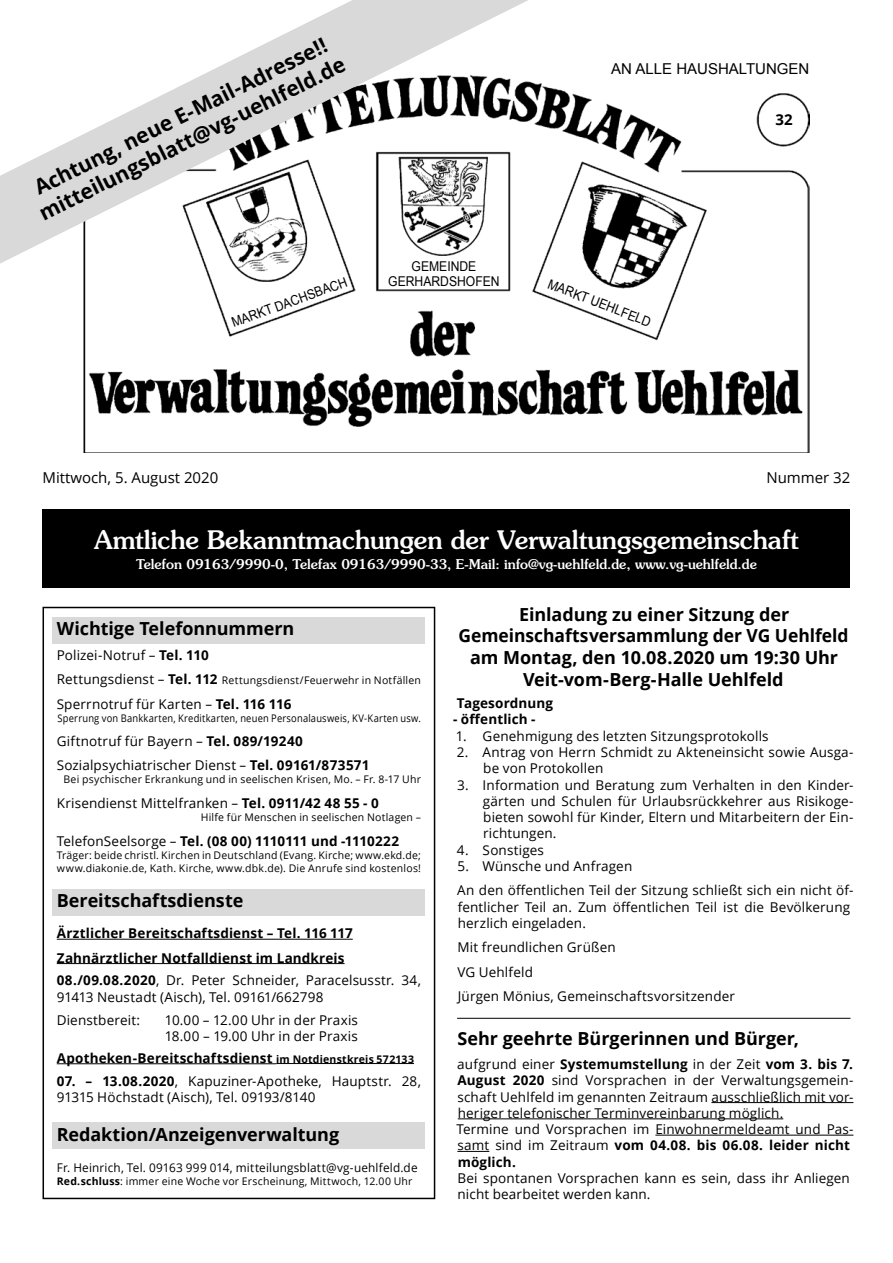
<style>
.page{position:relative;width:893px;height:1263px;background:#fff}
.page>*{position:absolute;margin:0;border:0;box-sizing:border-box;transform-origin:0 0}
.t1{font:500 25.5px "Souvenir";color:#fff}
.t2{font:700 21px/25px "Open Sans";color:#000;text-align:center}
.t3{font:700 18px/21.6px "Open Sans";letter-spacing:-.005em;color:#000;text-align:center}
.t4{font:15px "Open Sans";color:#000}
.t5{font:15px "Arial";color:#000}
.t6{font:700 15px "Open Sans";color:#000}
.t7{font:13.5px/16.2px "Open Sans";letter-spacing:.01em;color:#000}
.t8{font:700 13.5px/24.3px "Open Sans";letter-spacing:.01em;color:#000}
.t9{font:500 13.5px "Souvenir";color:#fff}
.t10{font:13.5px/15px "Arial";color:#000;text-align:center;scale:.9 1}
.t11{font:12px "Open Sans";letter-spacing:.015em;color:#000}
.t12{font:10.5px/12.9px "Open Sans";letter-spacing:.02em;color:#000}
.t13{font:10.5px "Open Sans";letter-spacing:.02em;color:#000;scale:.89 1}
.s1{font-weight:700}
.s2{font-size:13.5px}
.s3{font-weight:700;font-size:13.5px}
.s4{font-weight:400}
.s5{font-size:10.5px}
</style>
<div class="page">
<img style="left:84px;top:81px;width:725px;height:372px">
<div style="left:43px;top:509px;width:807px;height:78px;background:#000"></div>
<svg style="left:0;top:0;width:529px;height:264px"></svg>
<div style="left:53px;top:617px;width:372px;height:26px;background:#d9d9d9"></div>
<div style="left:53px;top:889px;width:372px;height:26px;background:#d9d9d9"></div>
<hr style="left:57px;top:939px;width:296px;height:1px;background:#000">
<hr style="left:57px;top:963px;width:288px;height:1px;background:#000">
<hr style="left:57px;top:1063px;width:219px;height:1px;background:#000">
<hr style="left:276px;top:1063px;width:138px;height:1px;background:#000">
<div style="left:53px;top:1122px;width:372px;height:27px;background:#d9d9d9"></div>
<div style="left:43px;top:607px;width:392px;height:592px;border:2px solid #000"></div>
<hr style="left:457px;top:1018px;width:393px;height:1px;background:#000">
<hr style="left:711px;top:1102px;width:142px;height:1px;background:#000">
<hr style="left:458px;top:1118px;width:325px;height:1px;background:#000">
<hr style="left:655px;top:1135px;width:198px;height:1px;background:#000">
<hr style="left:457px;top:1151px;width:32px;height:1px;background:#000">
<h2 class="t2" style="left:24px;top:181px;width:340px;rotate:-27deg">Achtung, neue E-Mail-Adresse!! mitteilungsblatt@vg-uehlfeld.de</h2>
<p class="t5" style="left:611px;top:59px;width:200px">AN ALLE HAUSHALTUNGEN</p>
<p class="t6" style="left:776px;top:109px;width:19px">32</p>
<p class="t10" style="left:388px;top:259px;width:125px">GEMEINDE<br>GERHARDSHOFEN</p>
<p class="t10" style="left:230px;top:316px;width:137px;rotate:-20deg">MARKT DACHSBACH</p>
<p class="t10" style="left:551px;top:277px;width:123px;rotate:21deg">MARKT UEHLFELD</p>
<p class="t4" style="left:43px;top:468px;width:177px">Mittwoch, 5. August 2020</p>
<p class="t4" style="left:766px;top:468px;width:86px">Nummer 32</p>
<h1 class="t1" style="left:94px;top:524px;width:706px">Amtliche Bekanntmachungen der Verwaltungsgemeinschaft</h1>
<p class="t9" style="left:136px;top:556px;width:622px">Telefon 09163/9990-0, Telefax 09163/9990-33, E-Mail: info@vg-uehlfeld.de, www.vg-uehlfeld.de</p>
<h3 class="t3" style="left:57px;top:617px;width:239px">Wichtige Telefonnummern</h3>
<p class="t7" style="left:57px;top:646px;width:153px">Polizei-Notruf – <span class="s1">Tel. 110</span></p>
<p class="t12" style="left:57px;top:674px;width:366px"><span class="s2">Rettungsdienst –</span> <span class="s3">Tel. 112</span> Rettungsdienst/Feuerwehr in Notfällen</p>
<p class="t7" style="left:57px;top:695px;width:236px">Sperrnotruf für Karten – <span class="s1">Tel. 116 116</span></p>
<p class="t13" style="left:58px;top:710px;width:410px">Sperrung von Bankkarten, Kreditkarten, neuen Personalausweis, KV-Karten usw.</p>
<p class="t7" style="left:57px;top:728px;width:314px;line-height:24.3px">Giftnotruf für Bayern – <span class="s1">Tel. 089/19240<br></span>Sozialpsychiatrischer Dienst – <span class="s1">Tel. 09161/873571</span></p>
<p class="t12" style="left:63px;top:773px;width:359px">Bei psychischer Erkrankung und in seelischen Krisen, Mo. – Fr. 8-17 Uhr</p>
<p class="t7" style="left:57px;top:795px;width:324px">Krisendienst Mittelfranken – <span class="s1">Tel. 0911/42 48 55 - 0</span></p>
<p class="t12" style="left:201px;top:810px;width:222px">Hilfe für Menschen in seelischen Notlagen –</p>
<p class="t8" style="left:57px;top:829px;width:344px"><span class="s4">TelefonSeelsorge –</span> Tel. (08 00) 1110111 und -1110222</p>
<p class="t12" style="left:57px;top:848px;width:366px">Träger: beide christl. Kirchen in Deutschland (Evang. Kirche; www.ekd.de; www.diakonie.de, Kath. Kirche, www.dbk.de). Die Anrufe sind kostenlos!</p>
<h3 class="t3" style="left:57px;top:889px;width:188px">Bereitschaftsdienste</h3>
<p class="t8" style="left:57px;top:921px;width:297px">Ärztlicher Bereitschaftsdienst – Tel. 116 117<br>Zahnärztlicher Notfalldienst im Landkreis</p>
<p class="t7" style="left:57px;top:972px;width:366px"><span class="s1">08./09.08.2020</span>, Dr. Peter Schneider, Paracelsusstr. 34,<br>91413 Neustadt (Aisch), Tel. 09161/662798</p>
<p class="t7" style="left:57px;top:1011px;width:85px">Dienstbereit:</p>
<p class="t7" style="left:165px;top:1011px;width:195px">10.00 – 12.00 Uhr in der Praxis<br>18.00 – 19.00 Uhr in der Praxis</p>
<p class="t8" style="left:57px;top:1045px;width:359px">Apotheken-Bereitschaftsdienst <span class="s5">im Notdienstkreis 572133</span></p>
<p class="t7" style="left:57px;top:1072px;width:366px"><span class="s1">07. – 13.08.2020</span>, Kapuziner-Apotheke, Hauptstr. 28,<br>91315 Höchstadt (Aisch), Tel. 09193/8140</p>
<h3 class="t3" style="left:57px;top:1123px;width:284px">Redaktion/Anzeigenverwaltung</h3>
<p class="t11" style="left:57px;top:1159px;width:362px">Fr. Heinrich, Tel. 09163 999 014, mitteilungsblatt@vg-uehlfeld.de</p>
<p class="t12" style="left:57px;top:1174px;width:357px"><span class="s1">Red.schluss</span>: immer eine Woche vor Erscheinung, Mittwoch, 12.00 Uhr</p>
<h3 class="t3" style="left:458px;top:603px;width:392px">Einladung zu einer Sitzung der Gemeinschaftsversammlung der VG Uehlfeld am Montag, den 10.08.2020 um 19:30 Uhr Veit-vom-Berg-Halle Uehlfeld</h3>
<p class="t8" style="left:457px;top:691px;width:98px">Tagesordnung</p>
<p class="t8" style="left:453px;top:707px;width:84px">- öffentlich -</p>
<p class="t7" style="left:456px;top:727px;width:314px">1. Genehmigung des letzten Sitzungsprotokolls</p>
<p class="t7" style="left:483px;top:744px;width:372px;text-indent:-26px">2. Antrag von Herrn Schmidt zu Akteneinsicht sowie Ausga&shy;be von Protokollen</p>
<p class="t7" style="left:483px;top:776px;width:372px;text-align:justify;text-indent:-26px">3. Information und Beratung zum Verhalten in den Kinder&shy;gärten und Schulen für Urlaubsrückkehrer aus Risikoge&shy;bieten sowohl für Kinder, Eltern und Mitarbeitern der Ein&shy;richtungen.</p>
<p class="t7" style="left:457px;top:841px;width:89px">4. Sonstiges</p>
<p class="t7" style="left:457px;top:853px;width:398px;line-height:24.5px">5. Wünsche und Anfragen<br>An den öffentlichen Teil der Sitzung schließt sich ein nicht öf-</p>
<p class="t7" style="left:458px;top:898px;width:394px">fentlicher Teil an. Zum öffentlichen Teil ist die Bevölkerung herzlich eingeladen.</p>
<p class="t7" style="left:457px;top:935px;width:279px;line-height:24.5px">Mit freundlichen Grüßen<br>VG Uehlfeld<br>Jürgen Mönius, Gemeinschaftsvorsitzender</p>
<h3 class="t3" style="left:457px;top:1027px;width:343px">Sehr geehrte Bürgerinnen und Bürger,</h3>
<p class="t7" style="left:456px;top:1056px;width:398px">aufgrund einer <span class="s1">Systemumstellung</span> in der Zeit <span class="s1">vom 3. bis 7.<br>August 2020</span> sind Vorsprachen in der Verwaltungsgemein&shy;schaft Uehlfeld im genannten Zeitraum ausschließlich mit vor&shy;heriger telefonischer Terminvereinbarung möglich.<br>Termine und Vorsprachen im Einwohnermeldeamt und Pas&shy;samt sind im Zeitraum <span class="s1">vom 04.08. bis 06.08. leider nicht möglich.</span></p>
<p class="t7" style="left:458px;top:1169px;width:394px">Bei spontanen Vorsprachen kann es sein, dass ihr Anliegen nicht bearbeitet werden kann.</p>
</div>
